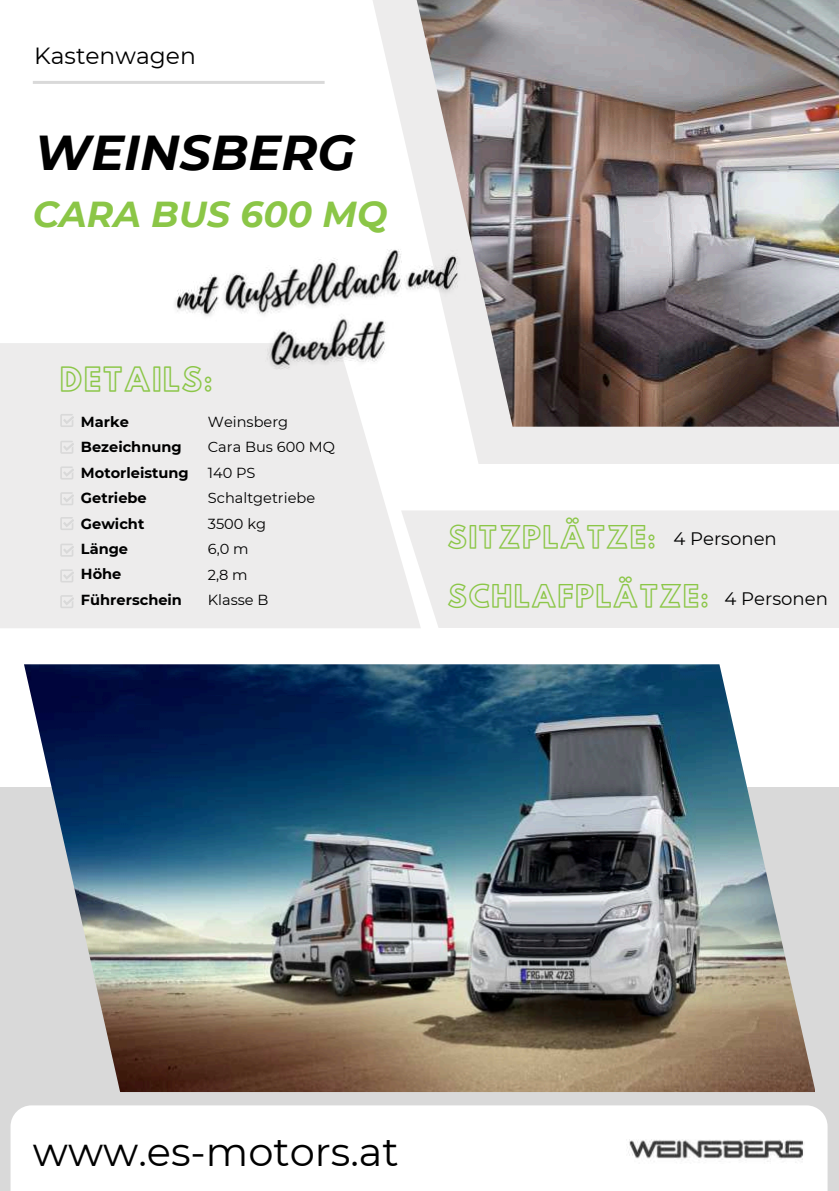
<style>
.page{position:relative;width:839px;height:1191px;background:#fff}
.page>*{position:absolute;margin:0;border:0;box-sizing:border-box;transform-origin:0 0}
.t1{font:italic 700 49px "Montserrat";color:#000}
.t2{font:40px "Montserrat";color:#000}
.t3{font:italic 700 36px "Montserrat";color:#8bc647}
.t4{font:29px "Hussar Ekologiczne 1";letter-spacing:.06em;color:#8bc647}
.t5{font:27px "Hussar Ekologiczne 1";letter-spacing:.06em;color:#8bc647}
.t6{font:23.4px "Montserrat";color:#000}
.t7{font:18px "Montserrat";color:#000}
.t8{font:700 14.6px/25.4px "Montserrat";color:#000}
.t9{font:14.6px/25.4px "Montserrat";color:#000}
</style>
<div class="page">
<div style="left:0;top:787px;width:838px;height:404px;background:#d9d9d9"></div>
<svg style="left:786px;top:1092px;width:21px;height:13px"></svg>
<svg style="left:11px;top:1105px;width:816px;height:86px"></svg>
<div style="left:0;top:343px;width:421px;height:285px;background:#edecec"></div>
<svg style="left:360px;top:0;width:478px;height:464px;fill:#edecec"></svg>
<svg style="left:60px;top:414px;width:14px;height:13px"></svg>
<svg style="left:60px;top:441px;width:14px;height:13px"></svg>
<svg style="left:60px;top:466px;width:14px;height:14px"></svg>
<svg style="left:60px;top:492px;width:14px;height:13px"></svg>
<svg style="left:60px;top:517px;width:14px;height:13px"></svg>
<svg style="left:60px;top:544px;width:14px;height:13px"></svg>
<svg style="left:60px;top:569px;width:14px;height:13px"></svg>
<svg style="left:60px;top:595px;width:14px;height:13px"></svg>
<img style="left:24px;top:664px;width:790px;height:428px">
<img style="left:626px;top:1129px;width:180px;height:41px">
<img style="left:407px;top:0;width:431px;height:427px">
<img style="left:174px;top:233px;width:303px;height:156px">
<hr style="left:33px;top:81px;width:291px;height:3px;background:#d9d9d9">
<div style="left:401px;top:510px;width:437px;height:118px;background:#edecec"></div>
<h3 class="t6" style="left:34px;top:39px;width:163px">Kastenwagen</h3>
<h1 class="t1" style="left:34px;top:117px;width:322px">WEINSBERG</h1>
<h3 class="t3" style="left:33px;top:188px;width:356px">CARA BUS 600 MQ</h3>
<h3 class="t4" style="left:60px;top:356px;width:154px">DETAILS:</h3>
<p class="t9" style="left:208px;top:408px;width:128px">Weinsberg<br>Cara Bus 600 MQ<br>140 PS<br>Schaltgetriebe<br>3500 kg<br>6,0 m<br>2,8 m<br>Klasse B</p>
<p class="t8" style="left:81px;top:408px;width:109px">Marke<br>Bezeichnung<br>Motorleistung<br>Getriebe<br>Gewicht<br>Länge<br>Höhe<br>Führerschein</p>
<h3 class="t5" style="left:448px;top:515px;width:209px">SITZPLÄTZE:</h3>
<h3 class="t5" style="left:448px;top:575px;width:262px">SCHLAFPLÄTZE:</h3>
<p class="t7" style="left:673px;top:527px;width:105px">4 Personen</p>
<p class="t7" style="left:724px;top:586px;width:105px">4 Personen</p>
<h2 class="t2" style="left:33px;top:1124px;width:367px">www.es-motors.at</h2>
</div>
